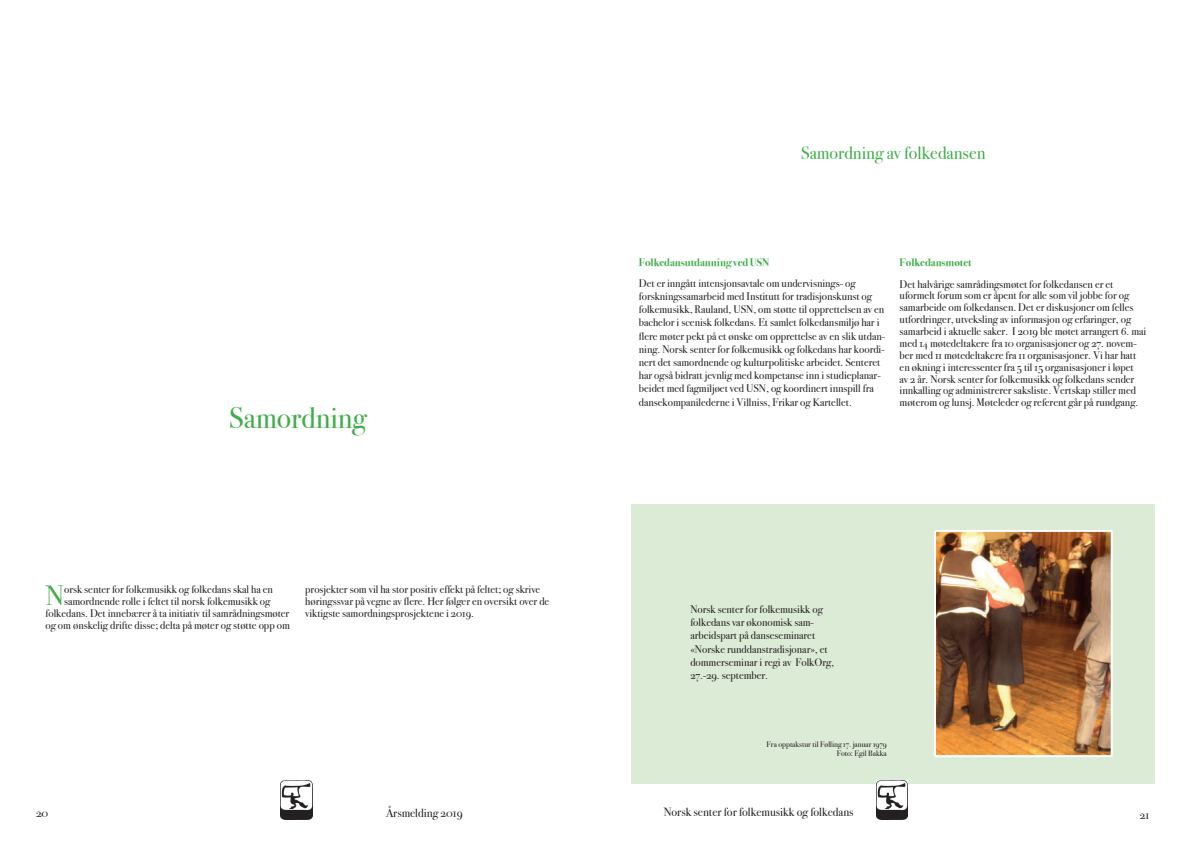
<style>
.page{position:relative;width:1191px;height:842px;background:#fff}
.page>*{position:absolute;margin:0;border:0;box-sizing:border-box;transform-origin:0 0}
.t1{font:30px "Bodoni Svty Two OSITCTT";color:#40ae49}
.t2{font:28.1px "Bodoni Svty Two OSITCTT";color:#40ae49}
.t3{font:18px "Bodoni Svty Two OSITCTT";color:#40ae49}
.t4{font:12px "Bodoni Svty Two OSITCTT";color:#231f20}
.t5{font:11px/11.9px "Bodoni Svty Two OSITCTT";color:#231f20}
.t6{font:700 11px "Bodoni Svty Two OSITCTT";color:#40ae49}
.t7{font:8px/9.6px "Bodoni Svty Two OSITCTT";color:#231f20;text-align:right}
</style>
<div class="page">
<div style="left:632px;top:504px;width:523px;height:279px;background:#dcebd6"></div>
<img style="left:876px;top:780px;width:31px;height:39px">
<img style="left:281px;top:780px;width:31px;height:39px">
<img style="left:937px;top:533px;width:172px;height:221px">
<div style="left:934px;top:530px;width:178px;height:227px;border:2px solid #fff"></div>
<h1 class="t1" style="left:229px;top:400px;width:139px">Samordning</h1>
<p class="t5" style="left:46px;top:583px;width:246px;text-align:center">orsk senter for folkemusikk og folkedans skal ha en samordnende rolle i feltet til norsk folkemusikk og folkedans. Det innebærer å ta initiativ til samrådningsmøter og om ønskelig drifte disse; delta på møter og støtte opp om</p>
<p class="t5" style="left:305px;top:583px;width:246px">prosjekter som vil ha stor positiv effekt på feltet; og skrive høringssvar på vegne av flere. Her følger en oversikt over de viktigste samordningsprosjektene i 2019.</p>
<h2 class="t2" style="left:46px;top:579px;width:20px">N</h2>
<h3 class="t3" style="left:801px;top:142px;width:186px">Samordning av folkedansen</h3>
<p class="t6" style="left:639px;top:255px;width:132px">Folkedansutdanning ved USN</p>
<p class="t5" style="left:639px;top:277px;width:248px;line-height:13.2px">Det er inngått intensjonsavtale om undervisnings- og forskningssamarbeid med Institutt for tradisjonskunst og folkemusikk, Rauland, USN, om støtte til opprettelsen av en bachelor i scenisk folkedans. Et samlet folkedansmiljø har i flere møter pekt på et ønske om opprettelse av en slik utdan&shy;ning. Norsk senter for folkemusikk og folkedans har koordi&shy;nert det samordnende og kulturpolitiske arbeidet. Senteret har også bidratt jevnlig med kompetanse inn i studieplanar&shy;beidet med fagmiljøet ved USN, og koordinert innspill fra dansekompanilederne i Villniss, Frikar og Kartellet.</p>
<p class="t6" style="left:899px;top:255px;width:74px">Folkedansmøtet</p>
<p class="t5" style="left:899px;top:278px;width:248px">Det halvårige samrådingsmøtet for folkedansen er et uformelt forum som er åpent for alle som vil jobbe for og samarbeide om folkedansen. Det er diskusjoner om felles utfordringer, utveksling av informasjon og erfaringer, og samarbeid i aktuelle saker. I 2019 ble møtet arrangert 6. mai med 14 møtedeltakere fra 10 organisasjoner og 27. novem&shy;ber med 11 møtedeltakere fra 11 organisasjoner. Vi har hatt en økning i interessenter fra 5 til 15 organisasjoner i løpet<br>av 2 år. Norsk senter for folkemusikk og folkedans sender innkalling og administrerer saksliste. Vertskap stiller med møterom og lunsj. Møteleder og referent går på rundgang.</p>
<p class="t5" style="left:690px;top:603px;width:145px;line-height:13.2px">Norsk senter for folkemusikk og folkedans var økonomisk sam&shy;arbeidspart på danseseminaret «Norske runddanstradisjonar», et dommerseminar i regi av FolkOrg,<br>27.-29. september.</p>
<p class="t7" style="left:766px;top:739px;width:122px">Fra opptakstur til Følling 17. januar 1979<br>Foto: Egil Bakka</p>
<p class="t4" style="left:36px;top:806px;width:14px">20</p>
<p class="t4" style="left:386px;top:805px;width:78px">Årsmelding 2019</p>
<p class="t4" style="left:663px;top:804px;width:191px">Norsk senter for folkemusikk og folkedans</p>
<p class="t4" style="left:1139px;top:807px;width:11px">21</p>
</div>
